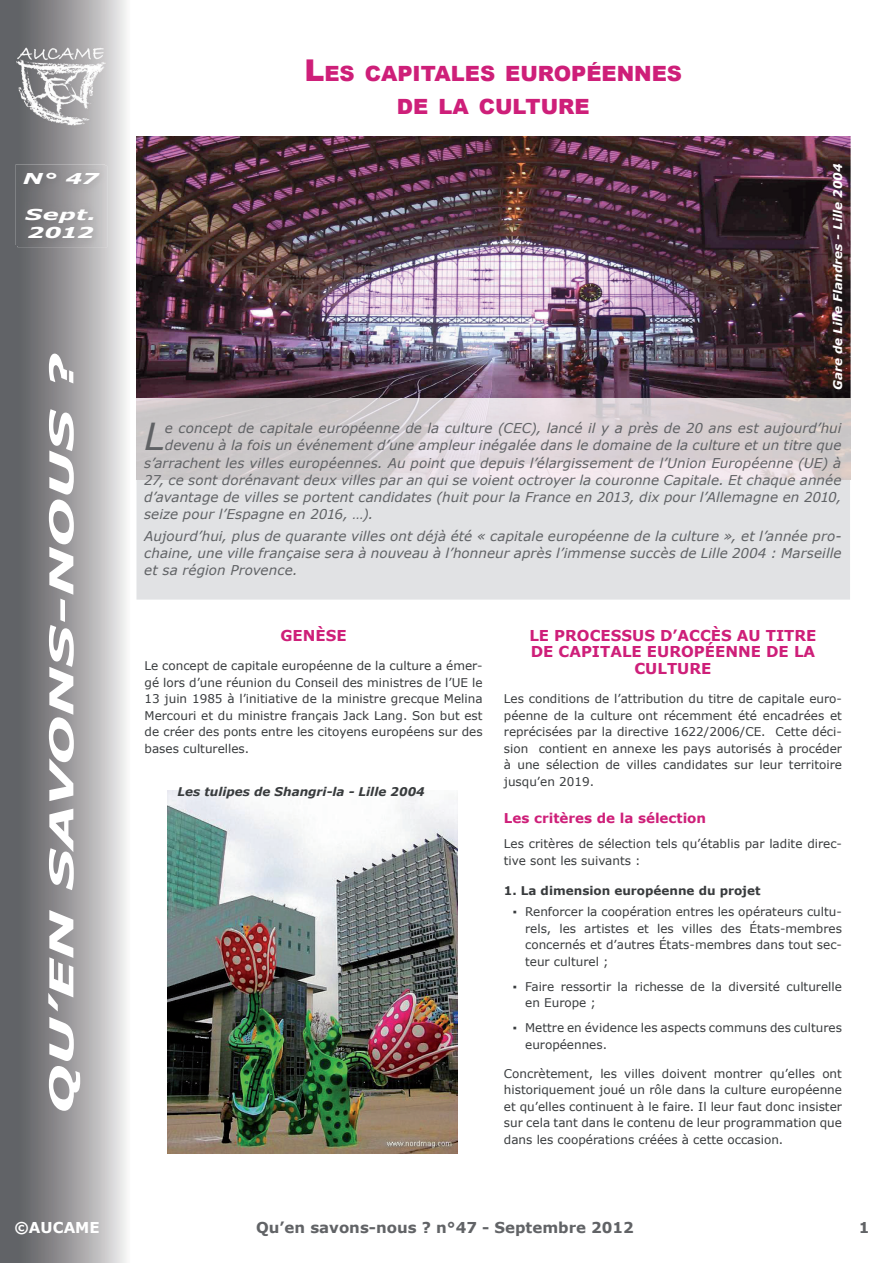
<style>
.page{position:relative;width:893px;height:1263px;background:#fff}
.page>*{position:absolute;margin:0;border:0;box-sizing:border-box;transform-origin:0 0}
.t1{font:italic 37.2px "Verdana";color:#606265}
.t2{font:italic 700 33px "Verdana";color:#fff;scale:1.75 1}
.t3{font:900 21px/33px "Arial";color:#ce1f79;text-align:center}
.t4{font:700 15px/16.5px "Verdana";color:#ce1f79;text-align:center}
.t5{font:700 15px "Verdana";color:#616366}
.t6{font:italic 700 15px/18px "Verdana";letter-spacing:.005em;color:#fff;scale:1.6 1}
.t7{font:700 15px "Verdana";color:#fff}
.t8{font:italic 13.5px/17.2px "Verdana";letter-spacing:.005em;color:#606265;text-align:justify}
.t9{font:700 13.5px "Verdana";color:#ce1f79}
.t10{font:12px/16.5px "Verdana";color:#383b3d;text-align:justify}
.t11{font:italic 700 12px "Verdana";color:#383b3d}
.t12{font:700 12px "Verdana";color:#383b3d}
.t13{font:italic 700 12px "Verdana";color:#fff}
.s1{font-size:30px}
</style>
<div class="page">
<img style="left:0;top:0;width:127px;height:1263px">
<img style="left:16px;top:164px;width:89px;height:81px">
<img style="left:18px;top:166px;width:89px;height:81px">
<img style="left:18px;top:166px;width:87px;height:79px">
<img style="left:136px;top:137px;width:714px;height:262px">
<svg style="left:136px;top:399px;width:714px;height:201px;background:#dddbdd"></svg>
<img style="left:168px;top:791px;width:289px;height:362px">
<p class="t6" style="left:23px;top:169px;width:49px">N° 47</p>
<p class="t6" style="left:25px;top:205px;width:46px">Sept.<br>2012</p>
<h2 class="t2" style="left:40px;top:1114px;width:436px;rotate:-90deg">QU’EN SAVONS-NOUS ?</h2>
<h3 class="t3" style="left:304px;top:57px;width:379px"><span class="s1">L</span>ES CAPITALES EUROPÉENNES<br>DE LA CULTURE</h3>
<p class="t13" style="left:830px;top:390px;width:228px;rotate:-90deg">Gare de Lille Flandres - Lille 2004</p>
<h1 class="t1" style="left:144px;top:413px;width:22px">L</h1>
<p class="t8" style="left:165px;top:419px;width:678px">e concept de capitale européenne de la culture (CEC), lancé il y a près de 20 ans est aujourd’hui</p>
<p class="t8" style="left:165px;top:436px;width:678px">devenu à la fois un événement d’une ampleur inégalée dans le domaine de la culture et un titre que</p>
<p class="t8" style="left:144px;top:454px;width:699px">s’arrachent les villes européennes. Au point que depuis l’élargissement de l’Union Européenne (UE) à</p>
<p class="t8" style="left:144px;top:471px;width:699px">27, ce sont dorénavant deux villes par an qui se voient octroyer la couronne Capitale. Et chaque année</p>
<p class="t8" style="left:144px;top:488px;width:699px">d’avantage de villes se portent candidates (huit pour la France en 2013, dix pour l’Allemagne en 2010,</p>
<p class="t8" style="left:144px;top:505px;width:231px">seize pour l’Espagne en 2016, …).</p>
<p class="t8" style="left:144px;top:527px;width:699px">Aujourd’hui, plus de quarante villes ont déjà été « capitale européenne de la culture », et l’année pro&shy;chaine, une ville française sera à nouveau à l’honneur après l’immense succès de Lille 2004 : Marseille et sa région Provence.</p>
<p class="t4" style="left:280px;top:627px;width:68px">GENÈSE</p>
<p class="t10" style="left:145px;top:657px;width:340px">Le concept de capitale européenne de la culture a émer&shy;gé lors d’une réunion du Conseil des ministres de l’UE le 13 juin 1985 à l’initiative de la ministre grecque Melina Mercouri et du ministre français Jack Lang. Son but est de créer des ponts entre les citoyens européens sur des bases culturelles.</p>
<p class="t11" style="left:178px;top:783px;width:249px">Les tulipes de Shangri-la - Lille 2004</p>
<p class="t4" style="left:529px;top:627px;width:289px">LE PROCESSUS D’ACCÈS AU TITRE<br>DE CAPITALE EUROPÉENNE DE LA<br>CULTURE</p>
<p class="t10" style="left:504px;top:690px;width:340px">Les conditions de l’attribution du titre de capitale euro&shy;péenne de la culture ont récemment été encadrées et reprécisées par la directive 1622/2006/CE. Cette déci&shy;sion contient en annexe les pays autorisés à procéder à une sélection de villes candidates sur leur territoire jusqu’en 2019.</p>
<p class="t9" style="left:504px;top:810px;width:204px">Les critères de la sélection</p>
<p class="t10" style="left:504px;top:835px;width:340px">Les critères de sélection tels qu’établis par ladite direc&shy;tive sont les suivants :</p>
<p class="t12" style="left:504px;top:883px;width:258px">1. La dimension européenne du projet</p>
<p class="t10" style="left:525px;top:903px;width:318px;text-indent:-12px">▪ Renforcer la coopération entres les opérateurs cultu&shy;rels, les artistes et les villes des États-membres concernés et d’autres États-membres dans tout sec&shy;teur culturel ;</p>
<p class="t10" style="left:525px;top:978px;width:318px;text-indent:-12px">▪ Faire ressortir la richesse de la diversité culturelle en Europe ;</p>
<p class="t10" style="left:525px;top:1019px;width:318px;text-indent:-12px">▪ Mettre en évidence les aspects communs des cultures européennes.</p>
<p class="t10" style="left:504px;top:1065px;width:340px">Concrètement, les villes doivent montrer qu’elles ont historiquement joué un rôle dans la culture européenne et qu’elles continuent à le faire. Il leur faut donc insister sur cela tant dans le contenu de leur programmation que dans les coopérations créées à cette occasion.</p>
<p class="t7" style="left:15px;top:1218px;width:87px">©AUCAME</p>
<p class="t5" style="left:256px;top:1218px;width:379px">Qu’en savons-nous ? n°47 - Septembre 2012</p>
<p class="t5" style="left:859px;top:1218px;width:12px">1</p>
</div>
